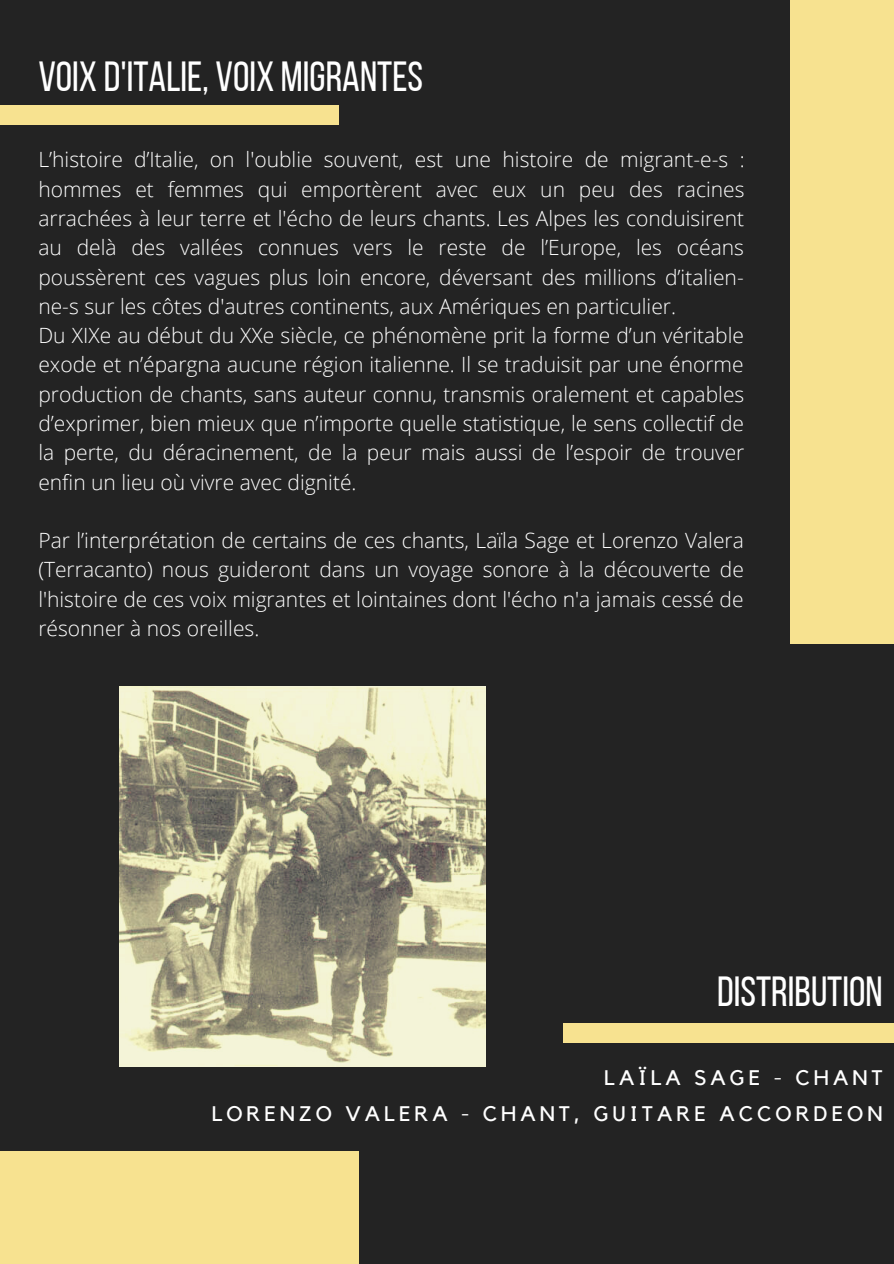
<style>
.page{position:relative;width:894px;height:1264px;background:#fff}
.page>*{position:absolute;margin:0;border:0;box-sizing:border-box;transform-origin:0 0}
.t1{font:42px "Bebas Neue";color:#fff}
.t2{font:300 21px/29.2px "Open Sans";color:#fff;text-align:justify}
.t3{font:21px "Kollektif";letter-spacing:.19em;color:#fff}
</style>
<div class="page">
<div style="left:0;top:0;width:893px;height:1263px;background:#232323"></div>
<div style="left:789px;top:0;width:104px;height:643px;background:#f7e290"></div>
<img style="left:120px;top:686px;width:365px;height:380px">
<div style="left:0;top:1151px;width:358px;height:112px;background:#f7e290"></div>
<div style="left:0;top:106px;width:338px;height:19px;background:#f7e290"></div>
<div style="left:563px;top:1022px;width:330px;height:20px;background:#f7e290"></div>
<p class="t1" style="left:38px;top:59px;width:386px">VOIX D'ITALIE, VOIX MIGRANTES</p>
<p class="t2" style="left:38px;top:145px;width:707px">L’histoire d’Italie, on l'oublie souvent, est une histoire de migrant-e-s : hommes et femmes qui emportèrent avec eux un peu des racines arrachées à leur terre et l'écho de leurs chants. Les Alpes les conduisirent au delà des vallées connues vers le reste de l’Europe, les océans poussèrent ces vagues plus loin encore, déversant des millions d’italien&shy;ne-s sur les côtes d'autres continents, aux Amériques en particulier.</p>
<p class="t2" style="left:38px;top:320px;width:707px">Du XIXe au début du XXe siècle, ce phénomène prit la forme d’un véritable exode et n’épargna aucune région italienne. Il se traduisit par une énorme production de chants, sans auteur connu, transmis oralement et capables d’exprimer, bien mieux que n’importe quelle statistique, le sens collectif de la perte, du déracinement, de la peur mais aussi de l’espoir de trouver enfin un lieu où vivre avec dignité.</p>
<p class="t2" style="left:38px;top:525px;width:706px">Par l’interprétation de certains de ces chants, Laïla Sage et Lorenzo Valera (Terracanto) nous guideront dans un voyage sonore à la découverte de l'histoire de ces voix migrantes et lointaines dont l'écho n'a jamais cessé de résonner à nos oreilles.</p>
<p class="t1" style="left:717px;top:974px;width:167px">DISTRIBUTION</p>
<p class="t3" style="left:604px;top:1067px;width:280px">LAÏLA SAGE - CHANT</p>
<p class="t3" style="left:212px;top:1103px;width:672px">LORENZO VALERA - CHANT, GUITARE ACCORDEON</p>
</div>
